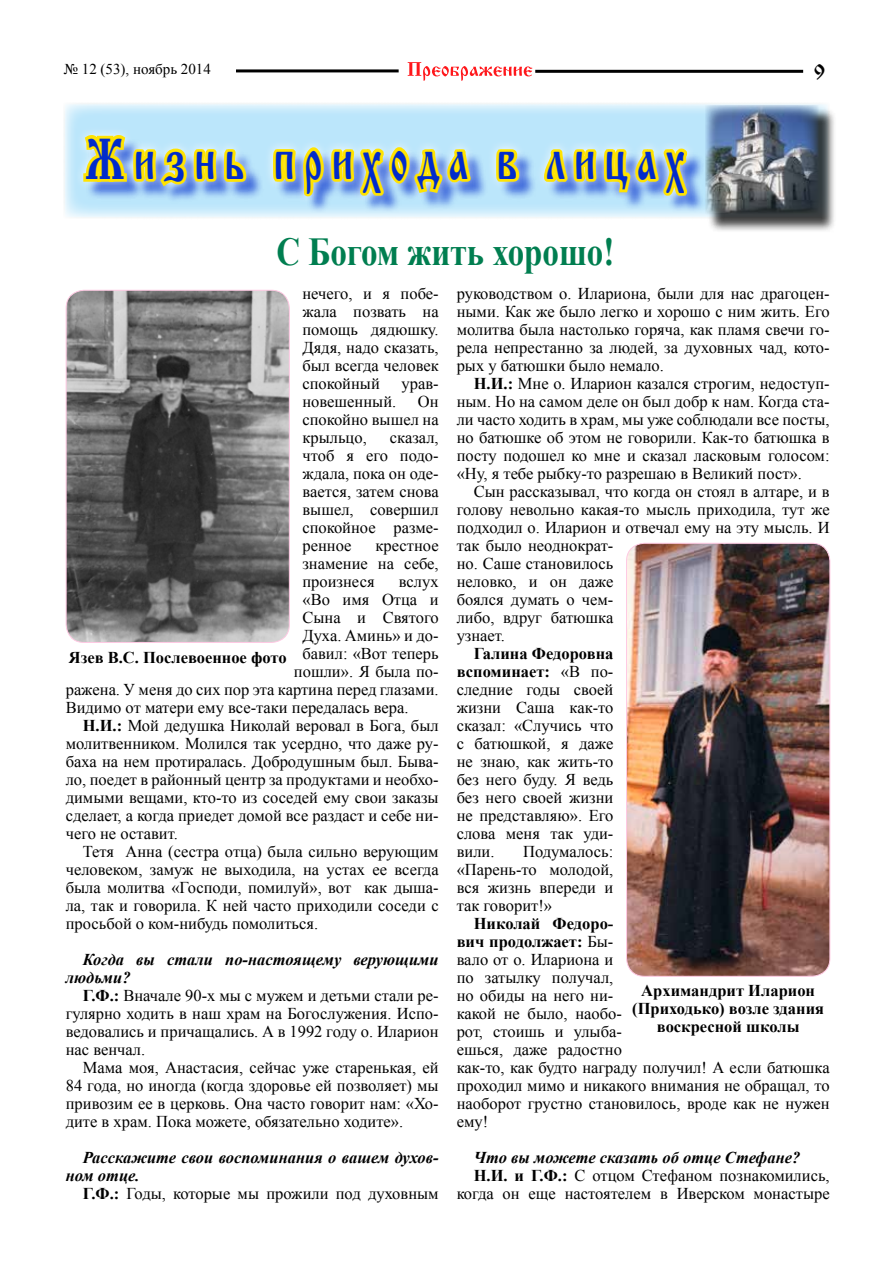
<style>
.page{position:relative;width:893px;height:1263px;background:#fff}
.page>*{position:absolute;margin:0;border:0;box-sizing:border-box;transform-origin:0 0}
.t1{font:60px "Cyrillic Old";letter-spacing:.22em;color:#002bcb;scale:.7 1}
.t2{font:700 39.6px "Times New Roman";color:#007e50;scale:.83 1}
.t3{font:21px "Izhitsa C";color:#000}
.t4{font:16.5px/18px "Times New Roman";color:#000;text-align:justify}
.t5{font:italic 700 16.5px/18px "Times New Roman";color:#000}
.t6{font:700 16.5px/18px "Times New Roman";color:#000;text-align:center}
.t7{font:15px "Times New Roman";color:#000}
.s1{font-weight:700}
</style>
<div class="page">
<hr style="left:535px;top:70px;width:268px;height:3px;background:#000">
<svg style="left:408px;top:62px;width:124px;height:19px"></svg>
<hr style="left:236px;top:69px;width:163px;height:3px;background:#000">
<svg style="left:64px;top:103px;width:763px;height:115px;background:#c4ddcb"></svg>
<div style="left:707px;top:107px;width:130px;height:126px;background:#000;opacity:.75"></div>
<img style="left:705px;top:105px;width:113px;height:109px">
<img style="left:66px;top:290px;width:223px;height:352px">
<div style="left:66px;top:290px;width:224px;height:353px;border:1px solid #ffc9e3;border-radius:18px"></div>
<img style="left:626px;top:543px;width:204px;height:433px">
<div style="left:626px;top:543px;width:204px;height:434px;border:1px solid #ffc9e3;border-radius:18px"></div>
<p class="t7" style="left:64px;top:59px;width:149px">№ 12 (53), ноябрь 2014</p>
<p class="t3" style="left:814px;top:60px;width:13px">9</p>
<h1 class="t1" style="left:85px;top:126px;width:858px">Жизнь прихода в лицах</h1>
<h2 class="t2" style="left:276px;top:224px;width:409px">С Богом жить хорошо!</h2>
<p class="t4" style="left:302px;top:284px;width:138px">нечего, и я побе&shy;жала позвать на помощь дядюшку.<br>Дядя, надо сказать, был всегда человек спокойный</p>
<p class="t4" style="left:457px;top:284px;width:374px">руководством о. Илариона, были для нас драгоцен&shy;ными. Как же было легко и хорошо с ним жить. Его молитва была настолько горяча, как пламя свечи го&shy;рела непрестанно за людей, за духовных чад, кото&shy;рых у батюшки было немало.</p>
<p class="t4" style="left:457px;top:374px;width:374px;text-indent:17px"><span class="s1">Н.И.:</span> Мне о. Иларион казался строгим, недоступ&shy;ным. Но на самом деле он был добр к нам. Когда ста&shy;ли часто ходить в храм, мы уже соблюдали все посты, но батюшке об этом не говорили. Как-то батюшка в посту подошел ко мне и сказал ласковым голосом: «Ну, я тебе рыбку-то разрешаю в Великий пост».</p>
<p class="t4" style="left:457px;top:482px;width:374px;text-align:left;text-indent:17px">Сын рассказывал, что когда он стоял в алтаре, и в голову невольно какая-то мысль приходила, тут же подходил о. Иларион и отвечал ему на эту мысль. И так было неоднократ-<br>но. Саше становилось<br>неловко, и он даже<br>боялся думать о чем-<br>либо, вдруг батюшка<br>узнает.</p>
<p class="t4" style="left:457px;top:644px;width:158px;text-indent:17px"><span class="s1">Галина Федоровна вспоминает:</span> «В по&shy;следние годы своей жизни Саша как-то сказал: «Случись что с батюшкой, я даже не знаю, как жить-то без него буду. Я ведь без него своей жизни не представляю». Его слова меня так уди&shy;вили.</p>
<p class="t4" style="left:402px;top:374px;width:39px">урав-</p>
<p class="t4" style="left:302px;top:392px;width:138px;text-indent:115px">Он спокойно вышел на крыльцо,</p>
<p class="t4" style="left:302px;top:392px;width:95px">новешенный.</p>
<p class="t4" style="left:302px;top:428px;width:138px;text-indent:87px">сказал, чтоб я его подо&shy;ждала, пока он оде&shy;вается, затем снова вышел, совершил спокойное разме&shy;ренное</p>
<p class="t4" style="left:302px;top:536px;width:138px;text-indent:73px">крестное знамение на себе, произнеся</p>
<p class="t4" style="left:399px;top:572px;width:41px">вслух</p>
<p class="t4" style="left:302px;top:590px;width:138px">«Во имя Отца и</p>
<p class="t4" style="left:302px;top:608px;width:138px">Сына и Святого</p>
<p class="t4" style="left:302px;top:626px;width:138px">Духа. Аминь» и до-</p>
<p class="t4" style="left:302px;top:644px;width:138px">бавил: «Вот теперь</p>
<p class="t4" style="left:294px;top:662px;width:146px">пошли». Я была по-</p>
<p class="t4" style="left:66px;top:680px;width:374px">ражена. У меня до сих пор эта картина перед глазами.</p>
<p class="t4" style="left:66px;top:698px;width:344px">Видимо от матери ему все-таки передалась вера.</p>
<p class="t4" style="left:83px;top:716px;width:357px"><span class="s1">Н.И.:</span> Мой дедушка Николай веровал в Бога, был</p>
<p class="t4" style="left:66px;top:734px;width:374px">молитвенником. Молился так усердно, что даже ру-</p>
<p class="t4" style="left:66px;top:752px;width:374px">баха на нем протиралась. Добродушным был. Быва-</p>
<p class="t4" style="left:66px;top:770px;width:374px">ло, поедет в районный центр за продуктами и необхо-</p>
<p class="t4" style="left:66px;top:788px;width:374px">димыми вещами, кто-то из соседей ему свои заказы</p>
<p class="t4" style="left:66px;top:806px;width:374px">сделает, а когда приедет домой все раздаст и себе ни-</p>
<p class="t4" style="left:66px;top:824px;width:114px">чего не оставит.</p>
<p class="t4" style="left:83px;top:842px;width:357px">Тетя Анна (сестра отца) была сильно верующим</p>
<p class="t4" style="left:66px;top:860px;width:374px">человеком, замуж не выходила, на устах ее всегда</p>
<p class="t4" style="left:66px;top:878px;width:374px">была молитва «Господи, помилуй», вот как дыша-</p>
<p class="t4" style="left:66px;top:896px;width:374px">ла, так и говорила. К ней часто приходили соседи с</p>
<p class="t4" style="left:66px;top:914px;width:254px">просьбой о ком-нибудь помолиться.</p>
<p class="t5" style="left:66px;top:950px;width:374px;text-indent:17px">Когда вы стали по-настоящему верующими людьми?</p>
<p class="t4" style="left:66px;top:986px;width:374px;text-indent:17px"><span class="s1">Г.Ф.:</span> Вначале 90-х мы с мужем и детьми стали ре&shy;гулярно ходить в наш храм на Богослужения. Испо&shy;ведовались и причащались. А в 1992 году о. Иларион нас венчал.</p>
<p class="t4" style="left:66px;top:1058px;width:374px;text-indent:17px">Мама моя, Анастасия, сейчас уже старенькая, ей 84 года, но иногда (когда здоровье ей позволяет) мы привозим ее в церковь. Она часто говорит нам: «Хо&shy;дите в храм. Пока можете, обязательно ходите».</p>
<p class="t5" style="left:66px;top:1148px;width:374px;text-indent:17px">Расскажите свои воспоминания о вашем духов&shy;ном отце.</p>
<p class="t4" style="left:83px;top:1184px;width:357px"><span class="s1">Г.Ф.:</span> Годы, которые мы прожили под духовным</p>
<p class="t6" style="left:69px;top:648px;width:219px">Язев В.С. Послевоенное фото</p>
<p class="t4" style="left:457px;top:842px;width:158px;text-indent:66px">Подумалось: «Парень-то молодой, вся жизнь впереди и так говорит!»</p>
<p class="t4" style="left:457px;top:914px;width:374px;text-align:left;text-indent:17px"><span class="s1">Николай Федоро-<br>вич продолжает:</span> Бы-<br>вало от о. Илариона и<br>по затылку получал,<br>но обиды на него ни-<br>какой не было, наобо-<br>рот, стоишь и улыба-<br>ешься, даже радостно<br>как-то, как будто награду получил! А если батюшка проходил мимо и никакого внимания не обращал, то наоборот грустно становилось, вроде как не нужен ему!</p>
<p class="t5" style="left:474px;top:1148px;width:328px">Что вы можете сказать об отце Стефане?</p>
<p class="t4" style="left:474px;top:1166px;width:357px"><span class="s1">Н.И. и Г.Ф.:</span> С отцом Стефаном познакомились,</p>
<p class="t4" style="left:457px;top:1184px;width:374px">когда он еще настоятелем в Иверском монастыре</p>
<p class="t6" style="left:632px;top:981px;width:193px">Архимандрит Иларион (Приходько) возле здания воскресной школы</p>
</div>
